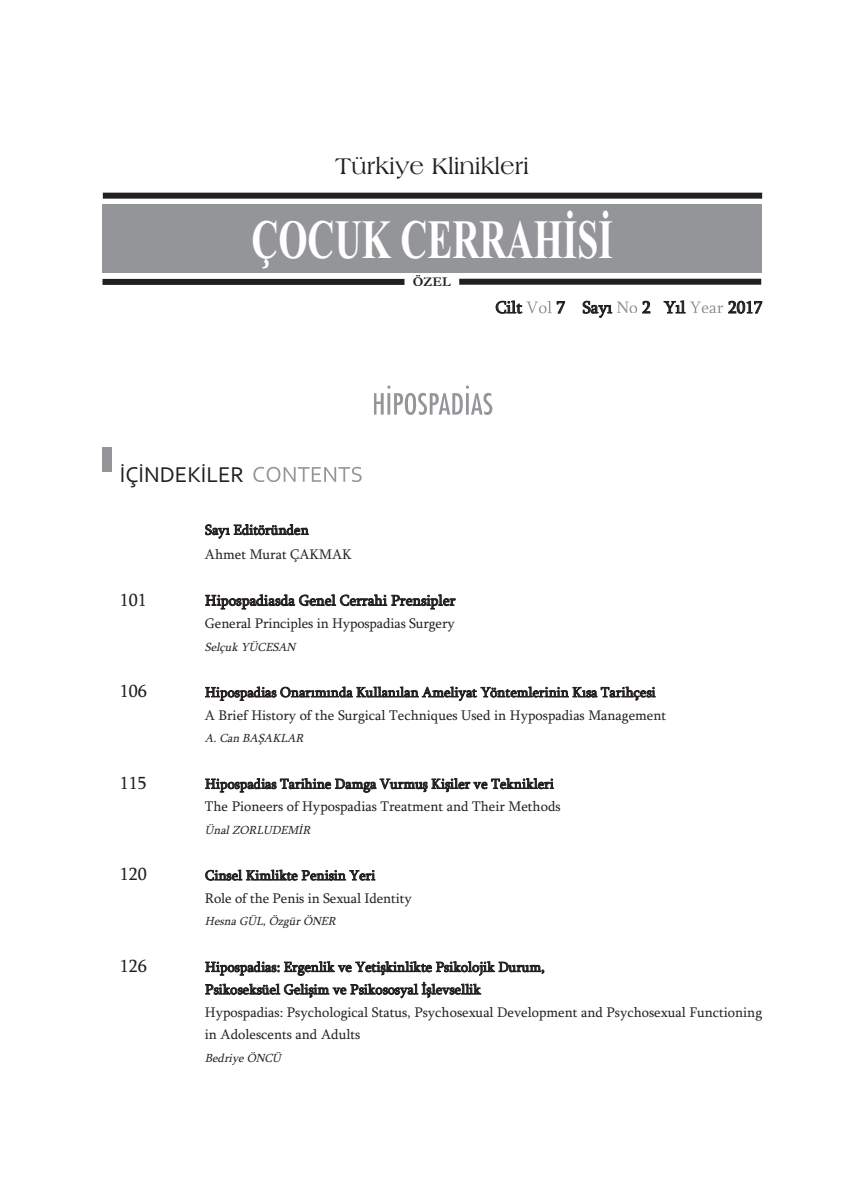
<style>
.page{position:relative;width:865px;height:1197px;background:#fff}
.page>*{position:absolute;margin:0;border:0;box-sizing:border-box;transform-origin:0 0}
.t1{font:700 55.35px "Times New Roman";color:#fff;scale:.68 1}
.t2{font:24px "Americana BT Roman";color:#231f20}
.t3{font:22.5px "Corbel";color:#231f20}
.t4{font:18px "Sylfaen";color:#231f20}
.t5{font:17.25px "Sylfaen";color:#231f20}
.t6{font:15px "Sylfaen";letter-spacing:-.005em;color:#231f20}
.t7{font:14.25px/22.8px "Sylfaen";color:#231f20}
.t8{font:700 13.5px "Garamond";color:#231f20}
.t9{font:italic 12px "Sylfaen";color:#231f20}
</style>
<div class="page">
<svg style="left:253px;top:467px;width:108px;height:15px"></svg>
<div style="left:103px;top:447px;width:9px;height:25px;background:#939598"></div>
<div style="left:102px;top:204px;width:660px;height:68px;background:#939598"></div>
<div style="left:103px;top:193px;width:659px;height:6px;background:#231f20"></div>
<div style="left:102px;top:279px;width:302px;height:6px;background:#231f20"></div>
<div style="left:459px;top:279px;width:302px;height:6px;background:#231f20"></div>
<svg style="left:526px;top:301px;width:26px;height:12px"></svg>
<svg style="left:617px;top:301px;width:20px;height:12px"></svg>
<svg style="left:690px;top:301px;width:33px;height:12px"></svg>
<svg style="left:374px;top:385px;width:118px;height:30px"></svg>
<h2 class="t2" style="left:335px;top:152px;width:195px">Türkiye Klinikleri</h2>
<h1 class="t1" style="left:251px;top:207px;width:533px">ÇOCUK CERRAHİSİ</h1>
<p class="t8" style="left:413px;top:274px;width:39px">ÖZEL</p>
<p class="t5" style="left:495px;top:297px;width:28px">Cilt</p>
<p class="t5" style="left:556px;top:297px;width:57px">7 Sayı</p>
<p class="t5" style="left:642px;top:297px;width:45px">2 Yıl</p>
<p class="t5" style="left:728px;top:297px;width:36px">2017</p>
<h3 class="t3" style="left:120px;top:461px;width:126px">İÇİNDEKİLER</h3>
<p class="t7" style="left:205px;top:517px;width:148px;line-height:24.6px">Sayı Editöründen<br>Ahmet Murat ÇAKMAK</p>
<p class="t4" style="left:120px;top:589px;width:28px">101</p>
<p class="t6" style="left:205px;top:591px;width:252px">Hipospadiasda Genel Cerrahi Prensipler</p>
<p class="t7" style="left:205px;top:612px;width:251px">General Principles in Hypospadias Surgery</p>
<p class="t9" style="left:205px;top:639px;width:95px">Selçuk YÜCESAN</p>
<p class="t4" style="left:120px;top:680px;width:28px">106</p>
<p class="t7" style="left:205px;top:680px;width:463px">Hipospadias Onarımında Kullanılan Ameliyat Yöntemlerinin Kısa Tarihçesi<br>A Brief History of the Surgical Techniques Used in Hypospadias Management</p>
<p class="t9" style="left:205px;top:731px;width:103px">A. Can BAŞAKLAR</p>
<p class="t4" style="left:120px;top:772px;width:28px">115</p>
<p class="t7" style="left:205px;top:772px;width:357px">Hipospadias Tarihine Damga Vurmuş Kişiler ve Teknikleri<br>The Pioneers of Hypospadias Treatment and Their Methods</p>
<p class="t9" style="left:205px;top:822px;width:110px">Ünal ZORLUDEMİR</p>
<p class="t4" style="left:120px;top:863px;width:28px">120</p>
<p class="t7" style="left:205px;top:863px;width:208px">Cinsel Kimlikte Penisin Yeri<br>Role of the Penis in Sexual Identity</p>
<p class="t9" style="left:205px;top:914px;width:136px">Hesna GÜL, Özgür ÖNER</p>
<p class="t4" style="left:120px;top:955px;width:28px">126</p>
<p class="t7" style="left:205px;top:955px;width:559px">Hipospadias: Ergenlik ve Yetişkinlikte Psikolojik Durum,<br>Psikoseksüel Gelişim ve Psikososyal İşlevsellik<br>Hypospadias: Psychological Status, Psychosexual Development and Psychosexual Functioning in Adolescents and Adults</p>
<p class="t9" style="left:205px;top:1050px;width:81px">Bedriye ÖNCÜ</p>
</div>
